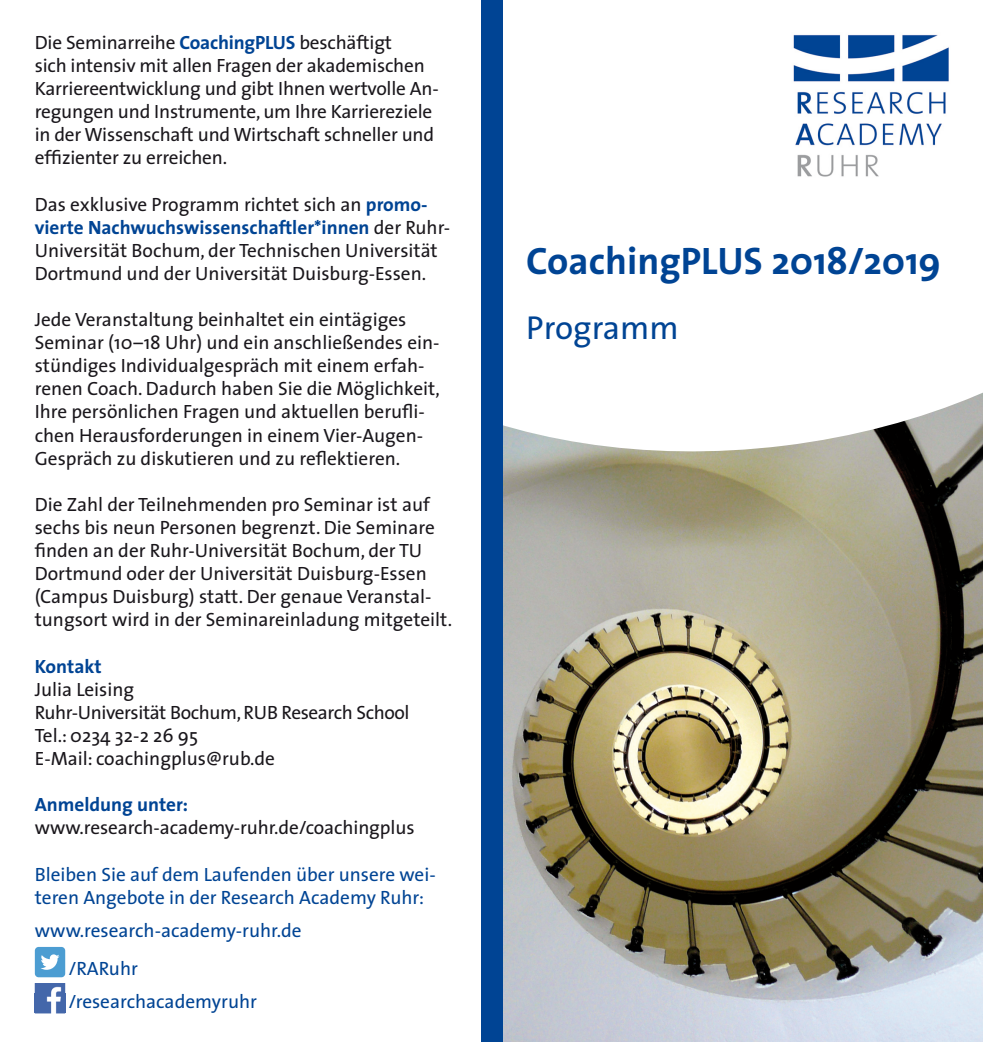
<style>
.page{position:relative;width:983px;height:1042px;background:#fff}
.page>*{position:absolute;margin:0;border:0;box-sizing:border-box;transform-origin:0 0}
.t1{font:700 38.5px "The Sans";color:#004494}
.t2{font:33.25px "The Sans";color:#004494}
.t3{font:19.25px/23.1px "The Sans";color:#1a171c}
.t4{font:19.25px/23.1px "The Sans";color:#004494}
.t5{font:700 19.25px "The Sans";color:#004494}
.s1{font-weight:700;color:#004494}
</style>
<div class="page">
<img style="left:502px;top:480px;width:480px;height:562px">
<svg style="left:502px;top:0;width:480px;height:480px"></svg>
<div style="left:481px;top:0;width:21px;height:1042px;background:#004494"></div>
<img style="left:788px;top:30px;width:164px;height:151px">
<img style="left:35px;top:983px;width:30px;height:30px">
<img style="left:35px;top:993px;width:30px;height:19px">
<div style="left:35px;top:947px;width:30px;height:30px;background:#4c9dd2;border-radius:4px"></div>
<svg style="left:41px;top:954px;width:18px;height:16px"></svg>
<p class="t3" style="left:35px;top:30px;width:405px">Die Seminarreihe <span class="s1">CoachingPLUS</span> beschäftigt<br>sich intensiv mit allen Fragen der akademischen Karriere entwicklung und gibt Ihnen wertvolle An&shy;regungen und Instrumente, um Ihre Karriereziele in der Wissenschaft und Wirtschaft schneller und effizienter zu erreichen.</p>
<p class="t3" style="left:35px;top:192px;width:417px">Das exklusive Programm richtet sich an <span class="s1">promo&shy;vierte Nachwuchswissenschaftler*innen</span> der Ruhr-Universität Bochum, der Technischen Universität Dortmund und der Universität Duisburg-Essen.</p>
<p class="t3" style="left:35px;top:307px;width:406px">Jede Veranstaltung beinhaltet ein eintägiges Seminar (10–18 Uhr) und ein anschließendes ein&shy;stündiges Individualgespräch mit einem erfah&shy;renen Coach. Dadurch haben Sie die Möglichkeit, Ihre persönlichen Fragen und aktuellen berufli&shy;chen Herausforderungen in einem Vier-Augen-Gespräch zu diskutieren und zu reflektieren.</p>
<p class="t3" style="left:35px;top:492px;width:419px">Die Zahl der Teilnehmenden pro Seminar ist auf sechs bis neun Personen begrenzt. Die Seminare finden an der Ruhr-Universität Bochum, der TU Dortmund oder der Universität Duisburg-Essen (Campus Duisburg) statt. Der genaue Veranstal&shy;tungsort wird in der Seminareinladung mitgeteilt.</p>
<p class="t5" style="left:35px;top:650px;width:68px">Kontakt</p>
<p class="t3" style="left:35px;top:677px;width:376px">Julia Leising<br>Ruhr-Universität Bochum, RUB Research School<br>Tel.: 0234 32-2 26 95<br>E-Mail: coachingplus@rub.de</p>
<p class="t5" style="left:35px;top:788px;width:155px">Anmeldung unter:</p>
<p class="t3" style="left:35px;top:816px;width:381px">www.research-academy-ruhr.de/coachingplus</p>
<p class="t4" style="left:35px;top:862px;width:402px">Bleiben Sie auf dem Laufenden über unsere wei&shy;teren Angebote in der Research Academy Ruhr:</p>
<p class="t4" style="left:68px;top:910px;width:235px;line-height:38px;text-indent:-34px">www.research-academy-ruhr.de /RARuhr</p>
<p class="t4" style="left:68px;top:989px;width:190px">/researchacademyruhr</p>
<h1 class="t1" style="left:526px;top:229px;width:416px">CoachingPLUS 2018/2019</h1>
<h2 class="t2" style="left:526px;top:300px;width:154px">Programm</h2>
</div>
